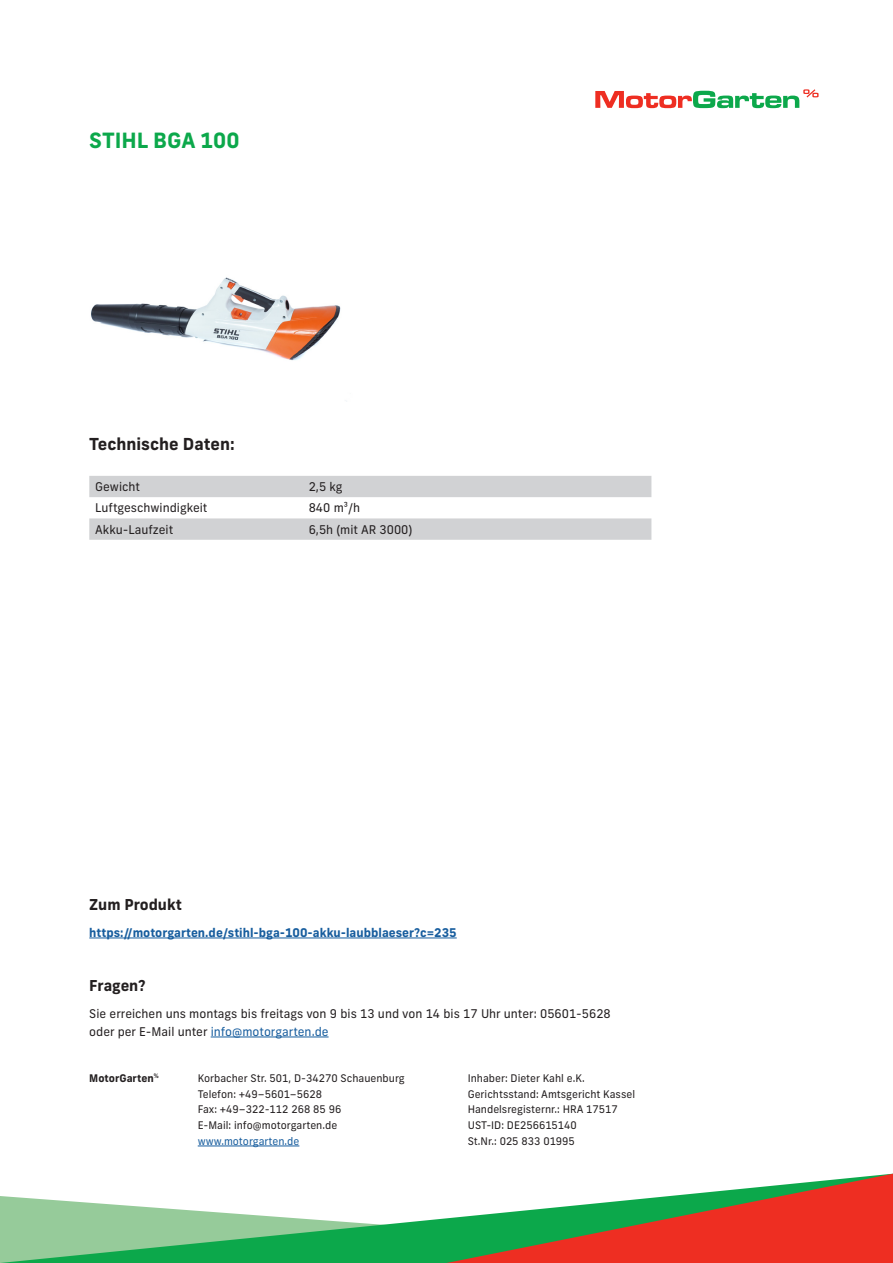
<style>
.page{position:relative;width:893px;height:1263px;background:#fff}
.page>*{position:absolute;margin:0;border:0;box-sizing:border-box;transform-origin:0 0}
.t1{font:700 21px "Frank New";color:#0ca84b}
.t2{font:700 16.5px "Frank New";color:#231f20}
.t3{font:700 15px "Frank New";color:#231f20}
.t4{font:12px "Frank New";color:#231f20}
.t5{font:700 12px "Frank New";color:#175d9e}
.t6{font:12px "Frank New";color:#175d9e}
.t7{font:10.5px "Frank New";color:#231f20}
.t8{font:10.5px "Frank New";color:#175d9e}
.t9{font:700 10.5px "Frank New";color:#231f20}
.s1{color:#231f20}
</style>
<div class="page">
<svg style="left:0;top:1196px;width:446px;height:67px"></svg>
<svg style="left:446px;top:1174px;width:447px;height:89px"></svg>
<svg style="left:595px;top:89px;width:224px;height:19px"></svg>
<hr style="left:198px;top:1146px;width:101px;height:1px;background:#175d9e">
<img style="left:91px;top:277px;width:256px;height:125px">
<svg style="left:89px;top:476px;width:562px;height:64px"></svg>
<hr style="left:89px;top:938px;width:368px;height:1px;background:#175d9e">
<hr style="left:211px;top:1037px;width:118px;height:1px;background:#175d9e">
<p class="t1" style="left:89px;top:127px;width:152px">STIHL BGA 100</p>
<p class="t2" style="left:89px;top:433px;width:147px">Technische Daten:</p>
<p class="t4" style="left:95px;top:479px;width:46px">Gewicht</p>
<p class="t4" style="left:309px;top:479px;width:35px">2,5 kg</p>
<p class="t4" style="left:95px;top:501px;width:114px">Luftgeschwindigkeit</p>
<p class="t4" style="left:309px;top:501px;width:53px">840 m³/h</p>
<p class="t4" style="left:95px;top:522px;width:79px">Akku-Laufzeit</p>
<p class="t4" style="left:309px;top:522px;width:105px">6,5h (mit AR 3000)</p>
<p class="t3" style="left:89px;top:894px;width:94px">Zum Produkt</p>
<p class="t5" style="left:89px;top:924px;width:369px">https://motorgarten.de/stihl-bga-100-akku-laubblaeser?c=235</p>
<p class="t3" style="left:89px;top:975px;width:58px">Fragen?</p>
<p class="t4" style="left:89px;top:1006px;width:523px">Sie erreichen uns montags bis freitags von 9 bis 13 und von 14 bis 17 Uhr unter: 05601-5628</p>
<p class="t6" style="left:89px;top:1024px;width:241px"><span class="s1">oder per E-Mail unter</span> info@motorgarten.de</p>
<p class="t9" style="left:89px;top:1071px;width:71px">MotorGarten<sup>%</sup></p>
<p class="t7" style="left:198px;top:1071px;width:209px">Korbacher Str. 501, D-34270 Schauenburg</p>
<p class="t7" style="left:198px;top:1087px;width:126px">Telefon: +49–5601–5628</p>
<p class="t7" style="left:198px;top:1103px;width:145px">Fax: +49–322-112 268 85 96</p>
<p class="t7" style="left:198px;top:1119px;width:141px">E-Mail: info@motorgarten.de</p>
<p class="t8" style="left:198px;top:1134px;width:103px">www.motorgarten.de</p>
<p class="t7" style="left:468px;top:1071px;width:118px">Inhaber: Dieter Kahl e.K.</p>
<p class="t7" style="left:468px;top:1087px;width:169px">Gerichtsstand: Amtsgericht Kassel</p>
<p class="t7" style="left:468px;top:1103px;width:151px">Handelsregisternr.: HRA 17517</p>
<p class="t7" style="left:468px;top:1119px;width:111px">UST-ID: DE256615140</p>
<p class="t7" style="left:468px;top:1134px;width:109px">St.Nr.: 025 833 01995</p>
</div>
